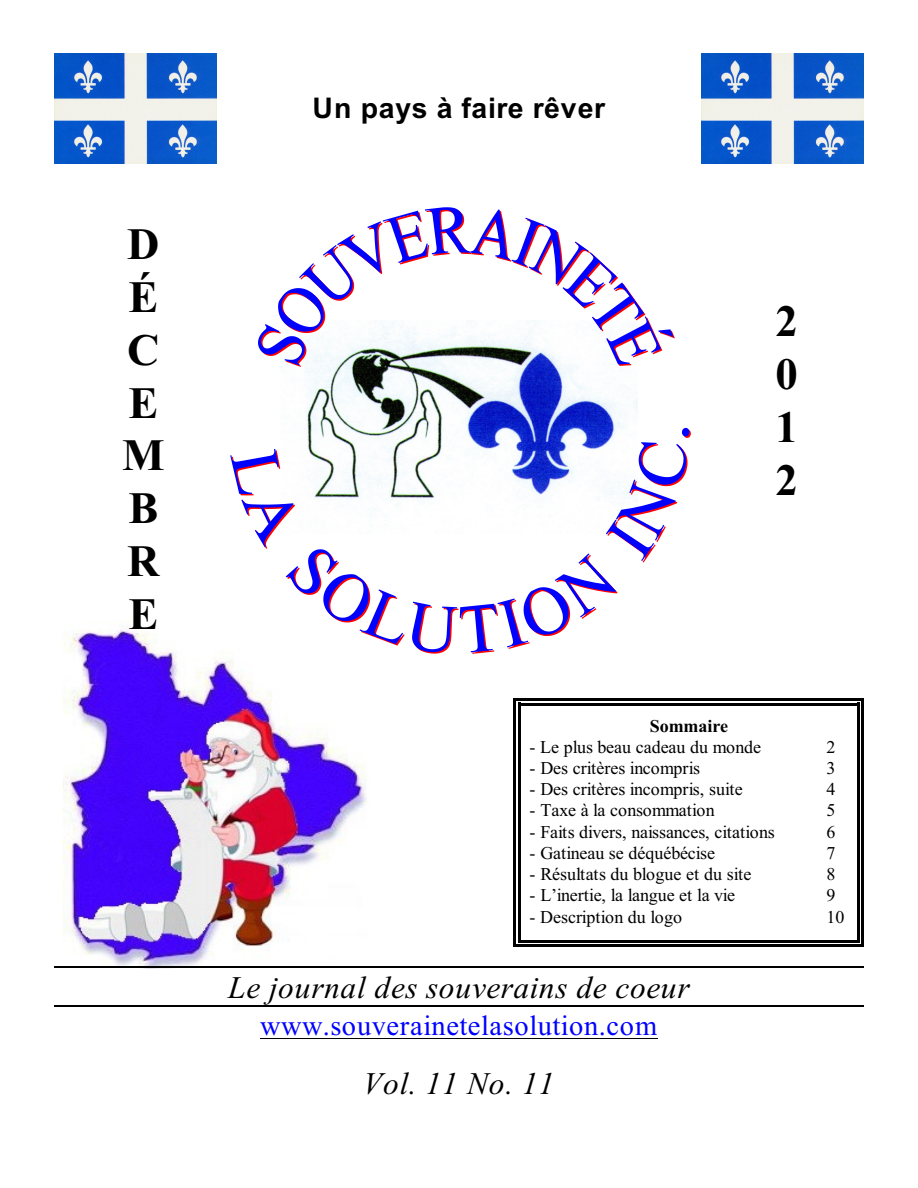
<style>
.page{position:relative;width:918px;height:1188px;background:#fff}
.page>*{position:absolute;margin:0;border:0;box-sizing:border-box;transform-origin:0 0}
.t1{font:700 44.85px/52.8px "Times New Roman";color:#000}
.t2{font:italic 31.35px "Times New Roman";letter-spacing:.03em;color:#000}
.t3{font:28.5px "Times New Roman";letter-spacing:.02em;color:#00f}
.t4{font:700 28.5px "Arial";letter-spacing:.03em;color:#000}
.t5{font:18px "Times New Roman";letter-spacing:-.005em;color:#000}
.t6{font:700 18px "Times New Roman";color:#000}
</style>
<div class="page">
<img style="left:701px;top:53px;width:162px;height:111px">
<hr style="left:518px;top:703px;width:2px;height:240px;background:#000">
<hr style="left:857px;top:703px;width:3px;height:240px;background:#000">
<hr style="left:518px;top:703px;width:342px;height:2px;background:#000">
<hr style="left:518px;top:940px;width:342px;height:3px;background:#000">
<hr style="left:513px;top:698px;width:3px;height:249px;background:#000">
<hr style="left:861px;top:698px;width:3px;height:249px;background:#000">
<hr style="left:513px;top:698px;width:351px;height:3px;background:#000">
<hr style="left:513px;top:945px;width:351px;height:2px;background:#000">
<img style="left:55px;top:53px;width:162px;height:111px">
<img style="left:304px;top:367px;width:333px;height:131px">
<img style="left:63px;top:629px;width:303px;height:340px">
<hr style="left:260px;top:1038px;width:398px;height:1px;background:#000">
<hr style="left:54px;top:966px;width:810px;height:2px;background:#000">
<hr style="left:54px;top:1005px;width:810px;height:2px;background:#000">
<svg style="left:258px;top:207px;width:417px;height:160px"></svg>
<svg style="left:230px;top:449px;width:175px;height:197px"></svg>
<svg style="left:412px;top:428px;width:279px;height:226px"></svg>
<h1 class="t1" style="left:122px;top:222px;width:44px">D<br>É<br>C<br>E<br>M<br>B<br>R<br>E</h1>
<h3 class="t4" style="left:312px;top:97px;width:294px">Un pays à faire rêver</h3>
<h1 class="t1" style="left:775px;top:300px;width:24px;text-align:justify">2<br>0<br>1<br>2</h1>
<p class="t6" style="left:650px;top:720px;width:80px">Sommaire</p>
<p class="t5" style="left:530px;top:740px;width:233px">- Le plus beau cadeau du monde</p>
<p class="t5" style="left:827px;top:740px;width:10px">2</p>
<p class="t5" style="left:530px;top:762px;width:172px">- Des critères incompris</p>
<p class="t5" style="left:827px;top:762px;width:10px">3</p>
<p class="t5" style="left:530px;top:783px;width:215px">- Des critères incompris, suite</p>
<p class="t5" style="left:827px;top:783px;width:10px">4</p>
<p class="t5" style="left:530px;top:804px;width:187px">- Taxe à la consommation</p>
<p class="t5" style="left:827px;top:804px;width:10px">5</p>
<p class="t5" style="left:530px;top:825px;width:247px">- Faits divers, naissances, citations</p>
<p class="t5" style="left:827px;top:825px;width:10px">6</p>
<p class="t5" style="left:530px;top:846px;width:187px">- Gatineau se déquébécise</p>
<p class="t5" style="left:827px;top:846px;width:10px">7</p>
<p class="t5" style="left:530px;top:868px;width:223px">- Résultats du blogue et du site</p>
<p class="t5" style="left:827px;top:868px;width:10px">8</p>
<p class="t5" style="left:530px;top:889px;width:207px">- L’inertie, la langue et la vie</p>
<p class="t5" style="left:827px;top:889px;width:10px">9</p>
<p class="t5" style="left:530px;top:910px;width:154px">- Description du logo</p>
<p class="t5" style="left:827px;top:910px;width:19px">10</p>
<h2 class="t2" style="left:228px;top:977px;width:463px">Le journal des souverains de coeur</h2>
<h3 class="t3" style="left:260px;top:1016px;width:398px">www.souverainetelasolution.com</h3>
<h2 class="t2" style="left:363px;top:1072px;width:193px">Vol. 11 No. 11</h2>
</div>
